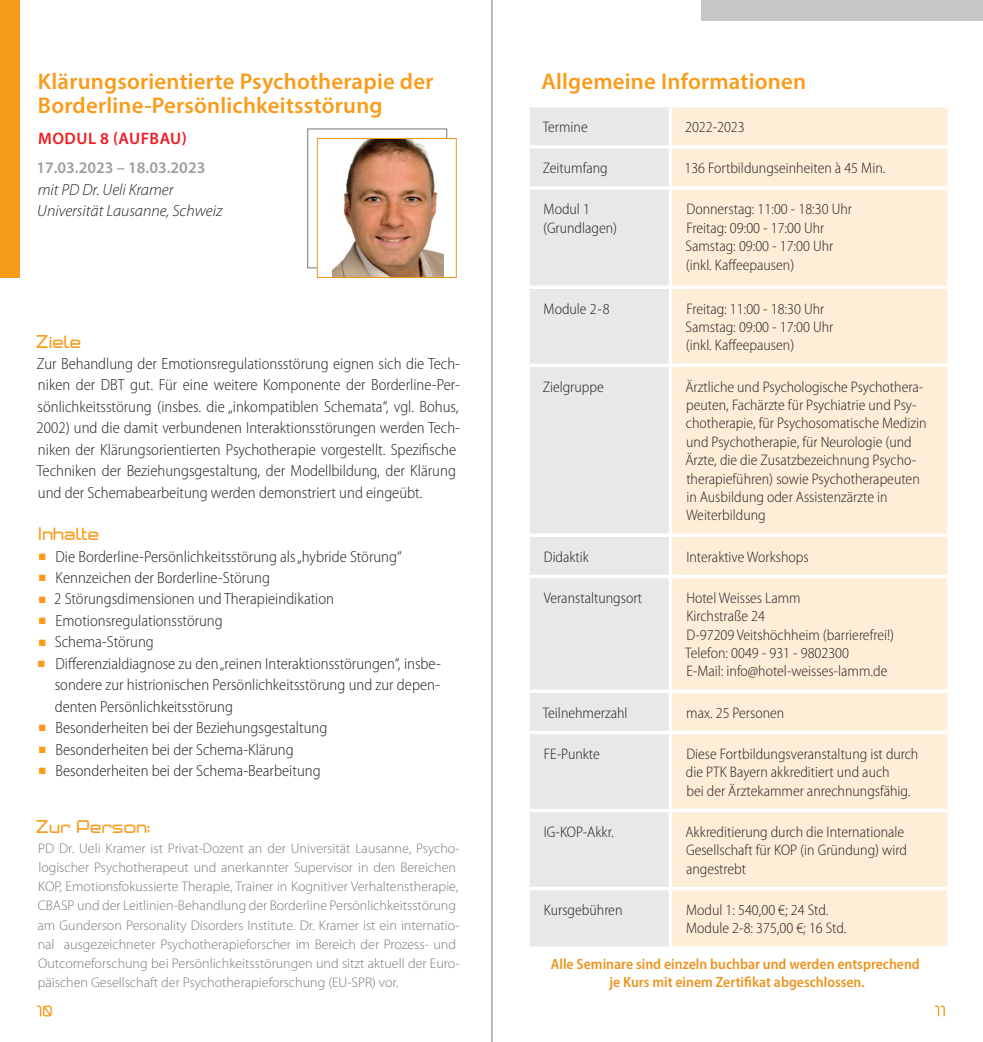
<style>
.page{position:relative;width:983px;height:1042px;background:#fff}
.page>*{position:absolute;margin:0;border:0;box-sizing:border-box;transform-origin:0 0}
.t1{font:600 22.75px/24.5px "Myriad Pro";letter-spacing:.01em;color:#f89c1c}
.t2{font:600 16.62px "Myriad Pro";color:#ee1d23}
.t3{font:300 semi-condensed 16.1px/21.5px "Myriad Pro";color:#231f20}
.t4{font:italic 300 16.1px/21.3px "Myriad Pro";color:#231f20}
.t5{font:500 16.1px "Neogrey";color:#f89c1c}
.t6{font:600 16.1px "Myriad Pro";color:#9c9ea1}
.t7{font:300 semi-condensed 15.4px/18.4px "Myriad Pro";color:#231f20}
.t8{font:600 semi-condensed 14.88px/18px "Myriad Pro";color:#eb9521;text-align:center}
.t9{font:300 14px/19.2px "Myriad Pro";color:#76787b}
</style>
<div class="page">
<svg style="left:37px;top:1005px;width:15px;height:11px"></svg>
<svg style="left:934px;top:1005px;width:10px;height:11px"></svg>
<div style="left:0;top:0;width:20px;height:278px;background:#f89c1c"></div>
<div style="left:530px;top:107px;width:138px;height:839px;background:#e7e8e9"></div>
<svg style="left:672px;top:107px;width:275px;height:839px;fill:#feeed8"></svg>
<hr style="left:526px;top:145px;width:146px;height:4px;background:#fff">
<hr style="left:526px;top:186px;width:146px;height:4px;background:#fff">
<svg style="left:530px;top:285px;width:139px;height:4px"></svg>
<svg style="left:530px;top:363px;width:139px;height:4px"></svg>
<hr style="left:526px;top:533px;width:146px;height:4px;background:#fff">
<hr style="left:526px;top:575px;width:146px;height:3px;background:#fff">
<svg style="left:530px;top:689px;width:139px;height:4px"></svg>
<hr style="left:526px;top:731px;width:146px;height:3px;background:#fff">
<hr style="left:526px;top:809px;width:146px;height:3px;background:#fff">
<hr style="left:526px;top:887px;width:146px;height:3px;background:#fff">
<svg style="left:672px;top:145px;width:276px;height:4px"></svg>
<hr style="left:672px;top:186px;width:278px;height:4px;background:#fff">
<svg style="left:672px;top:285px;width:276px;height:4px"></svg>
<svg style="left:672px;top:363px;width:277px;height:4px"></svg>
<svg style="left:672px;top:533px;width:276px;height:4px"></svg>
<hr style="left:672px;top:575px;width:278px;height:3px;background:#fff">
<svg style="left:672px;top:689px;width:276px;height:4px"></svg>
<hr style="left:672px;top:731px;width:278px;height:3px;background:#fff">
<hr style="left:672px;top:809px;width:278px;height:3px;background:#fff">
<hr style="left:672px;top:887px;width:278px;height:3px;background:#fff">
<svg style="left:672px;top:946px;width:276px;height:1px"></svg>
<svg style="left:668px;top:107px;width:1px;height:38px"></svg>
<svg style="left:668px;top:149px;width:1px;height:37px"></svg>
<svg style="left:668px;top:190px;width:1px;height:95px"></svg>
<svg style="left:668px;top:289px;width:1px;height:74px"></svg>
<svg style="left:668px;top:367px;width:1px;height:166px"></svg>
<svg style="left:668px;top:537px;width:1px;height:38px"></svg>
<svg style="left:668px;top:578px;width:1px;height:111px"></svg>
<svg style="left:668px;top:693px;width:1px;height:38px"></svg>
<svg style="left:668px;top:734px;width:1px;height:75px"></svg>
<svg style="left:668px;top:812px;width:1px;height:75px"></svg>
<svg style="left:668px;top:890px;width:1px;height:56px"></svg>
<div style="left:307px;top:128px;width:140px;height:140px;border:1px solid #76787b"></div>
<div style="left:317px;top:138px;width:139px;height:139px;background:#fff"></div>
<img style="left:332px;top:140px;width:111px;height:136px">
<div style="left:317px;top:138px;width:139px;height:140px;border:1px solid #eb9521"></div>
<div style="left:701px;top:0;width:281px;height:20px;background:#c5c6c8"></div>
<hr style="left:491px;top:0;width:1px;height:1042px;background:#76787b">
<h1 class="t1" style="left:38px;top:68px;width:397px">Klärungsorientierte Psychotherapie der<br>Borderline-Persönlichkeitsstörung</h1>
<p class="t2" style="left:38px;top:127px;width:13px">modul</p>
<p class="t2" style="left:100px;top:127px;width:40px">8 (Aufbau</p>
<p class="t2" style="left:182px;top:127px;width:7px">)</p>
<p class="t6" style="left:36px;top:158px;width:170px">17.03.2023 – 18.03.2023</p>
<p class="t4" style="left:37px;top:179px;width:186px">mit PD Dr. Ueli Kramer<br>Universität Lausanne, Schweiz</p>
<p class="t5" style="left:37px;top:331px;width:47px">Ziele</p>
<p class="t3" style="left:37px;top:353px;width:425px">Zur Behandlung der Emotionsregulationsstörung eignen sich die Tech&shy;niken der DBT gut. Für eine weitere Komponente der Borderline-Per&shy;sönlichkeitsstörung (insbes. die „inkompatiblen Schemata“, vgl. Bohus, 2002) und die damit verbundenen Interaktionsstörungen werden Tech&shy;niken der Klärungsorientierten Psychotherapie vorgestellt. Spezifische Techniken der Beziehungsgestaltung, der Modellbildung, der Klärung und der Schemabearbeitung werden demonstriert und eingeübt.</p>
<p class="t5" style="left:39px;top:523px;width:62px">Inhalte</p>
<p class="t3" style="left:54px;top:546px;width:388px">Die Borderline-Persönlichkeitsstörung als „hybride Störung“ Kennzeichen der Borderline-Störung<br>2 Störungsdimensionen und Therapieindikation Emotionsregulationsstörung<br>Schema-Störung<br>Differenzialdiagnose zu den „reinen Interaktionsstörungen“, insbe&shy;sondere zur histrionischen Persönlichkeitsstörung und zur depen&shy;denten Persönlichkeitsstörung<br>Besonderheiten bei der Beziehungsgestaltung<br>Besonderheiten bei der Schema-Klärung<br>Besonderheiten bei der Schema-Bearbeitung</p>
<p class="t5" style="left:37px;top:817px;width:115px">Zur Person:</p>
<p class="t9" style="left:38px;top:838px;width:423px">PD Dr. Ueli Kramer ist Privat-Dozent an der Universität Lausanne, Psycho&shy;logischer Psychotherapeut und anerkannter Supervisor in den Bereichen KOP, Emotionsfokussierte Therapie, Trainer in Kognitiver Verhaltenstherapie, CBASP und der Leitlinien-Behandlung der Borderline Persönlichkeitsstörung am Gunderson Personality Disorders Institute. Dr. Kramer ist ein internatio&shy;nal ausgezeichneter Psychotherapieforscher im Bereich der Prozess- und Outcomeforschung bei Persönlichkeitsstörungen und sitzt aktuell der Euro&shy;päischen Gesellschaft der Psychotherapieforschung (EU-SPR) vor.</p>
<h1 class="t1" style="left:541px;top:68px;width:266px">Allgemeine Informationen</h1>
<p class="t7" style="left:542px;top:118px;width:47px">Termine</p>
<p class="t7" style="left:685px;top:118px;width:61px">2022-2023</p>
<p class="t7" style="left:542px;top:159px;width:66px">Zeitumfang</p>
<p class="t7" style="left:684px;top:159px;width:202px">136 Fortbildungseinheiten à 45 Min.</p>
<p class="t7" style="left:543px;top:200px;width:76px">Modul 1 (Grundlagen)</p>
<p class="t7" style="left:685px;top:200px;width:168px">Donnerstag: 11:00 - 18:30 Uhr<br>Freitag: 09:00 - 17:00 Uhr<br>Samstag: 09:00 - 17:00 Uhr (inkl. Kaffeepausen)</p>
<p class="t7" style="left:543px;top:300px;width:67px">Module 2-8</p>
<p class="t7" style="left:685px;top:300px;width:149px">Freitag: 11:00 - 18:30 Uhr<br>Samstag: 09:00 - 17:00 Uhr (inkl. Kaffeepausen)</p>
<p class="t7" style="left:542px;top:378px;width:62px">Zielgruppe</p>
<p class="t7" style="left:685px;top:378px;width:243px">Ärztliche und Psychologische Psychothera&shy;peuten, Fachärzte für Psychiatrie und Psy&shy;chotherapie, für Psychosomatische Medizin und Psychotherapie, für Neurologie (und Ärzte, die die Zusatzbezeichnung Psycho&shy;therapieführen) sowie Psychotherapeuten in Ausbildung oder Assistenzärzte in Weiterbildung</p>
<p class="t7" style="left:543px;top:547px;width:47px">Didaktik</p>
<p class="t7" style="left:686px;top:547px;width:124px">Interaktive Workshops</p>
<p class="t7" style="left:543px;top:589px;width:100px">Veranstaltungsort</p>
<p class="t7" style="left:685px;top:589px;width:210px">Hotel Weisses Lamm<br>Kirchstraße 24<br>D-97209 Veitshöchheim (barrierefrei!)<br>Telefon: 0049 - 931 - 9802300<br>E-Mail: info@hotel-weisses-lamm.de</p>
<p class="t7" style="left:542px;top:703px;width:86px">Teilnehmerzahl</p>
<p class="t7" style="left:686px;top:703px;width:100px">max. 25 Personen</p>
<p class="t7" style="left:543px;top:745px;width:57px">FE-Punkte</p>
<p class="t7" style="left:685px;top:745px;width:234px">Diese Fortbildungsveranstaltung ist durch die PTK Bayern akkreditiert und auch<br>bei der Ärztekammer anrechnungsfähig.</p>
<p class="t7" style="left:543px;top:823px;width:71px">IG-KOP-Akkr.</p>
<p class="t7" style="left:685px;top:823px;width:223px">Akkreditierung durch die Internationale<br>Gesellschaft für KOP (in Gründung) wird angestrebt</p>
<p class="t7" style="left:543px;top:901px;width:80px">Kursgebühren</p>
<p class="t7" style="left:686px;top:901px;width:162px">Modul 1: 540,00 €; 24 Std.<br>Module 2-8: 375,00 €; 16 Std.</p>
<p class="t8" style="left:550px;top:955px;width:370px">Alle Seminare sind einzeln buchbar und werden entsprechend je Kurs mit einem Zertifikat abgeschlossen.</p>
</div>
